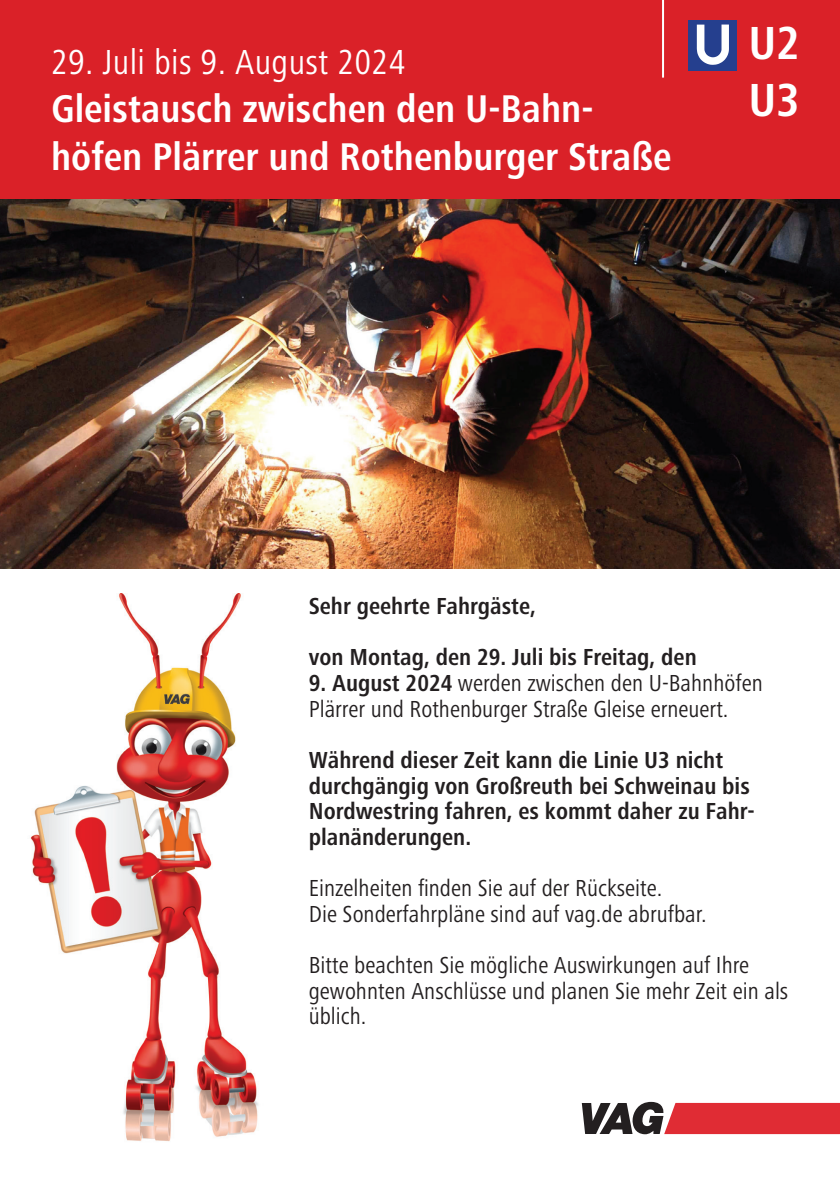
<style>
.page{position:relative;width:840px;height:1191px;background:#fff}
.page>*{position:absolute;margin:0;border:0;box-sizing:border-box;transform-origin:0 0}
.t1{font:700 condensed 48px/57.6px "Frutiger Next LTW1 G";color:#fff}
.t2{font:700 condensed 40px/48px "Frutiger Next LTW1 G";color:#fff}
.t3{font:condensed 36px "Frutiger Next LTW1 G";letter-spacing:.01em;color:#fff}
.t4{font:condensed 24px/25.6px "Frutiger Next LTW1 G";color:#231f20}
.t5{font:700 condensed 24px/25.6px "Frutiger Next LTW1 G";color:#231f20}
.s1{font-weight:700}
</style>
<div class="page">
<img style="left:0;top:198px;width:839px;height:370px">
<div style="left:0;top:0;width:839px;height:198px;background:#da2128"></div>
<hr style="left:661px;top:0;width:2px;height:78px;background:#fff">
<div style="left:688px;top:20px;width:48px;height:50px;background:#253f8e"></div>
<svg style="left:696px;top:25px;width:32px;height:40px"></svg>
<svg style="left:581px;top:1101px;width:258px;height:33px"></svg>
<img style="left:30px;top:593px;width:229px;height:549px">
<h3 class="t3" style="left:51px;top:42px;width:355px">29. Juli bis 9. August 2024</h3>
<h2 class="t2" style="left:51px;top:85px;width:621px">Gleistausch zwischen den U-Bahn&shy;höfen Plärrer und Rothenburger Straße</h2>
<h1 class="t1" style="left:748px;top:14px;width:53px">U2<br>U3</h1>
<p class="t5" style="left:308px;top:580px;width:389px;line-height:51.2px">Sehr geehrte Fahrgäste,<br>von Montag, den 29. Juli bis Freitag, den</p>
<p class="t4" style="left:308px;top:670px;width:455px"><span class="s1">9. August 2024</span> werden zwischen den U-Bahnhöfen<br>Plärrer und Rothenburger Straße Gleise erneuert.</p>
<p class="t5" style="left:308px;top:747px;width:447px">Während dieser Zeit kann die Linie U3 nicht durchgängig von Großreuth bei Schweinau bis Nordwestring fahren, es kommt daher zu Fahr&shy;planänderungen.</p>
<p class="t4" style="left:308px;top:875px;width:399px">Einzelheiten finden Sie auf der Rückseite.<br>Die Sonderfahrpläne sind auf vag.de abrufbar.</p>
<p class="t4" style="left:308px;top:952px;width:481px">Bitte beachten Sie mögliche Auswirkungen auf Ihre gewohnten Anschlüsse und planen Sie mehr Zeit ein als üblich.</p>
</div>
